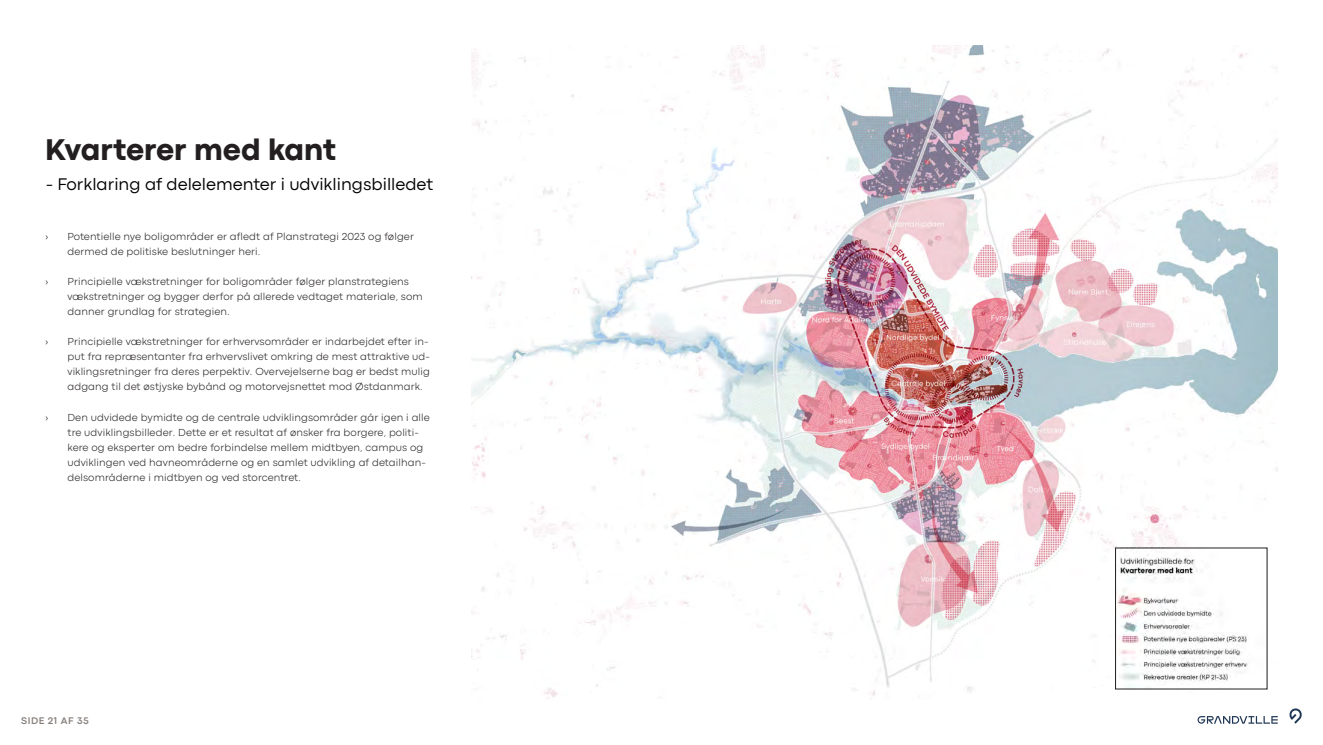
<style>
.page{position:relative;width:1323px;height:745px;background:#fff}
.page>*{position:absolute;margin:0;border:0;box-sizing:border-box;transform-origin:0 0}
.GV_Sideoverskrift{font:800 31.25px "Codec Pro";color:#231f20}
.GV_Underoverskrift{font:17.5px "Codec Pro News";color:#000}
.GV_Brødtekst{font:300 10.62px/15px "Codec Pro";letter-spacing:.01em;color:#231f20}
.t1{font:700 10px "Codec Pro";letter-spacing:.05em;color:#867f7c}
</style>
<div class="page">
<svg style="left:1197px;top:716px;width:81px;height:7px"></svg>
<svg style="left:1289px;top:708px;width:13px;height:15px"></svg>
<img style="left:471px;top:45px;width:807px;height:654px">
<img style="left:1117px;top:549px;width:148px;height:137px">
<h3 class="GV_Sideoverskrift" style="left:45px;top:130px;width:293px">Kvarterer med kant</h3>
<h4 class="GV_Underoverskrift" style="left:46px;top:173px;width:389px">- Forklaring af delelementer i udviklingsbilledet</h4>
<p class="GV_Brødtekst" style="left:45px;top:229px;width:5px">›</p>
<p class="GV_Brødtekst" style="left:68px;top:229px;width:348px">Potentielle nye boligområder er afledt af Planstrategi 2023 og følger dermed de politiske beslutninger heri.</p>
<p class="GV_Brødtekst" style="left:45px;top:274px;width:5px">›</p>
<p class="GV_Brødtekst" style="left:68px;top:274px;width:357px">Principielle vækstretninger for boligområder følger planstrategiens vækstretninger og bygger derfor på allerede vedtaget materiale, som danner grundlag for strategien.</p>
<p class="GV_Brødtekst" style="left:45px;top:334px;width:5px">›</p>
<p class="GV_Brødtekst" style="left:68px;top:334px;width:364px">Principielle vækstretninger for erhvervsområder er indarbejdet efter in&shy;put fra repræsentanter fra erhvervslivet omkring de mest attraktive ud&shy;viklingsretninger fra deres perpektiv. Overvejelserne bag er bedst mulig adgang til det østjyske bybånd og motorvejsnettet mod Østdanmark.</p>
<p class="GV_Brødtekst" style="left:45px;top:409px;width:5px">›</p>
<p class="GV_Brødtekst" style="left:68px;top:409px;width:364px">Den udvidede bymidte og de centrale udviklingsområder går igen i alle tre udviklingsbilleder. Dette er et resultat af ønsker fra borgere, politi&shy;kere og eksperter om bedre forbindelse mellem midtbyen, campus og udviklingen ved havneområderne og en samlet udvikling af detailhan&shy;delsområderne i midtbyen og ved storcentret.</p>
<p class="t1" style="left:21px;top:714px;width:69px">SIDE 21 AF 35</p>
</div>
